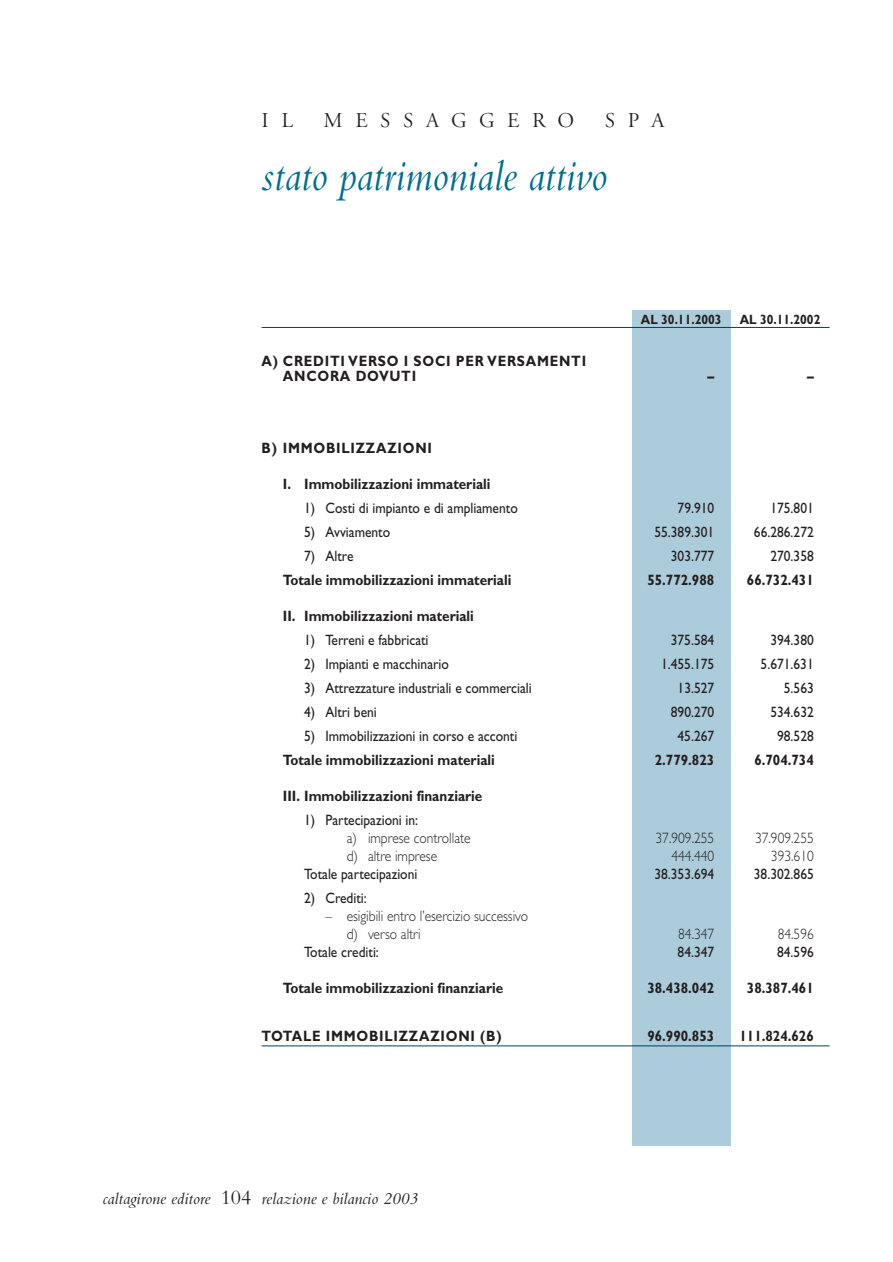
<style>
.page{position:relative;width:893px;height:1262px;background:#fff}
.page>*{position:absolute;margin:0;border:0;box-sizing:border-box;transform-origin:0 0}
.t1{font:italic 45px "Bembo";color:#006e8c;scale:.9 1}
.t2{font:21px "Adobe Garamond Titling";letter-spacing:.6em;color:#231f20}
.t3{font:italic 17.25px "Bembo";color:#231f20}
.t4{font:15px "Gill Sans";color:#231f20;scale:.9 1}
.t5{font:700 15px "Gill Sans";color:#231f20;scale:.9 1}
.t6{font:300 15px/18px "Gill Sans";color:#231f20;scale:.9 1}
.t7{font:700 15px/15px "Gill Sans";letter-spacing:.055em;color:#231f20;scale:.9 1}
.t8{font:700 13.5px "Gill Sans";color:#231f20;scale:.9 1}
.s1{font-style:normal;font-size:21px}
</style>
<div class="page">
<div style="left:631px;top:310px;width:99px;height:836px;background:#accbdb"></div>
<hr style="left:261px;top:327px;width:568px;height:1px;background:#004360">
<hr style="left:261px;top:1045px;width:568px;height:1px;background:#004360">
<h2 class="t2" style="left:261px;top:112px;width:33px">I L</h2>
<h2 class="t2" style="left:323px;top:112px;width:252px">MESSAGGERO</h2>
<h2 class="t2" style="left:604px;top:112px;width:61px">SPA</h2>
<h1 class="t1" style="left:261px;top:160px;width:385px">stato patrimoniale attivo</h1>
<p class="t7" style="left:283px;top:355px;width:338px;text-indent:-21px">A) CREDITI VERSO I SOCI PER VERSAMENTI<br>ANCORA DOVUTI</p>
<p class="t8" style="left:641px;top:315px;width:91px">AL 30.11.2003</p>
<p class="t8" style="left:739px;top:315px;width:91px">AL 30.11.2002</p>
<p class="t5" style="left:707px;top:371px;width:9px">–</p>
<p class="t5" style="left:807px;top:371px;width:9px">–</p>
<p class="t7" style="left:261px;top:442px;width:191px">B) IMMOBILIZZAZIONI</p>
<p class="t5" style="left:283px;top:479px;width:232px">I. Immobilizzazioni immateriali</p>
<p class="t4" style="left:304px;top:503px;width:239px">1) Costi di impianto e di ampliamento</p>
<p class="t4" style="left:677px;top:503px;width:42px">79.910</p>
<p class="t4" style="left:770px;top:503px;width:50px">175.801</p>
<p class="t4" style="left:304px;top:527px;width:97px">5) Avviamento</p>
<p class="t4" style="left:654px;top:527px;width:68px">55.389.301</p>
<p class="t4" style="left:754px;top:527px;width:68px">66.286.272</p>
<p class="t4" style="left:304px;top:551px;width:56px">7) Altre</p>
<p class="t4" style="left:670px;top:551px;width:50px">303.777</p>
<p class="t4" style="left:770px;top:551px;width:50px">270.358</p>
<p class="t5" style="left:283px;top:575px;width:255px">Totale immobilizzazioni immateriali</p>
<p class="t5" style="left:647px;top:575px;width:76px">55.772.988</p>
<p class="t5" style="left:747px;top:575px;width:76px">66.732.431</p>
<p class="t5" style="left:283px;top:611px;width:214px">II. Immobilizzazioni materiali</p>
<p class="t4" style="left:304px;top:635px;width:140px">1) Terreni e fabbricati</p>
<p class="t4" style="left:670px;top:635px;width:50px">375.584</p>
<p class="t4" style="left:770px;top:635px;width:50px">394.380</p>
<p class="t4" style="left:304px;top:659px;width:162px">2) Impianti e macchinario</p>
<p class="t4" style="left:661px;top:659px;width:61px">1.455.175</p>
<p class="t4" style="left:760px;top:659px;width:61px">5.671.631</p>
<p class="t4" style="left:304px;top:683px;width:254px">3) Attrezzature industriali e commerciali</p>
<p class="t4" style="left:677px;top:683px;width:42px">13.527</p>
<p class="t4" style="left:783px;top:683px;width:35px">5.563</p>
<p class="t4" style="left:304px;top:707px;width:82px">4) Altri beni</p>
<p class="t4" style="left:670px;top:707px;width:50px">890.270</p>
<p class="t4" style="left:770px;top:707px;width:50px">534.632</p>
<p class="t4" style="left:304px;top:731px;width:238px">5) Immobilizzazioni in corso e acconti</p>
<p class="t4" style="left:677px;top:731px;width:42px">45.267</p>
<p class="t4" style="left:777px;top:731px;width:42px">98.528</p>
<p class="t5" style="left:283px;top:755px;width:237px">Totale immobilizzazioni materiali</p>
<p class="t5" style="left:654px;top:755px;width:68px">2.779.823</p>
<p class="t5" style="left:754px;top:755px;width:68px">6.704.734</p>
<p class="t5" style="left:283px;top:791px;width:223px">III. Immobilizzazioni finanziarie</p>
<p class="t4" style="left:304px;top:815px;width:128px">1) Partecipazioni in:</p>
<p class="t6" style="left:347px;top:830px;width:139px">a) imprese controllate</p>
<p class="t6" style="left:655px;top:830px;width:67px">37.909.255</p>
<p class="t6" style="left:755px;top:830px;width:67px">37.909.255</p>
<p class="t6" style="left:347px;top:848px;width:102px">d) altre imprese</p>
<p class="t6" style="left:671px;top:848px;width:49px">444.440</p>
<p class="t6" style="left:771px;top:848px;width:49px">393.610</p>
<p class="t4" style="left:304px;top:869px;width:127px">Totale partecipazioni</p>
<p class="t4" style="left:654px;top:869px;width:68px">38.353.694</p>
<p class="t4" style="left:753px;top:869px;width:68px">38.302.865</p>
<p class="t4" style="left:304px;top:893px;width:71px">2) Crediti:</p>
<p class="t6" style="left:347px;top:908px;width:203px;text-indent:-21px">– esigibili entro l’esercizio successivo d) verso altri</p>
<p class="t6" style="left:678px;top:926px;width:42px">84.347</p>
<p class="t6" style="left:777px;top:926px;width:42px">84.596</p>
<p class="t4" style="left:304px;top:947px;width:85px">Totale crediti:</p>
<p class="t4" style="left:677px;top:947px;width:42px">84.347</p>
<p class="t4" style="left:777px;top:947px;width:42px">84.596</p>
<p class="t5" style="left:283px;top:983px;width:246px">Totale immobilizzazioni finanziarie</p>
<p class="t5" style="left:647px;top:983px;width:76px">38.438.042</p>
<p class="t5" style="left:747px;top:983px;width:76px">38.387.461</p>
<p class="t7" style="left:261px;top:1030px;width:268px">TOTALE IMMOBILIZZAZIONI (B)</p>
<p class="t5" style="left:647px;top:1031px;width:76px">96.990.853</p>
<p class="t5" style="left:739px;top:1031px;width:84px">111.824.626</p>
<p class="t3" style="left:103px;top:1192px;width:317px">caltagirone editore <span class="s1">104</span> relazione e bilancio 2003</p>
</div>
